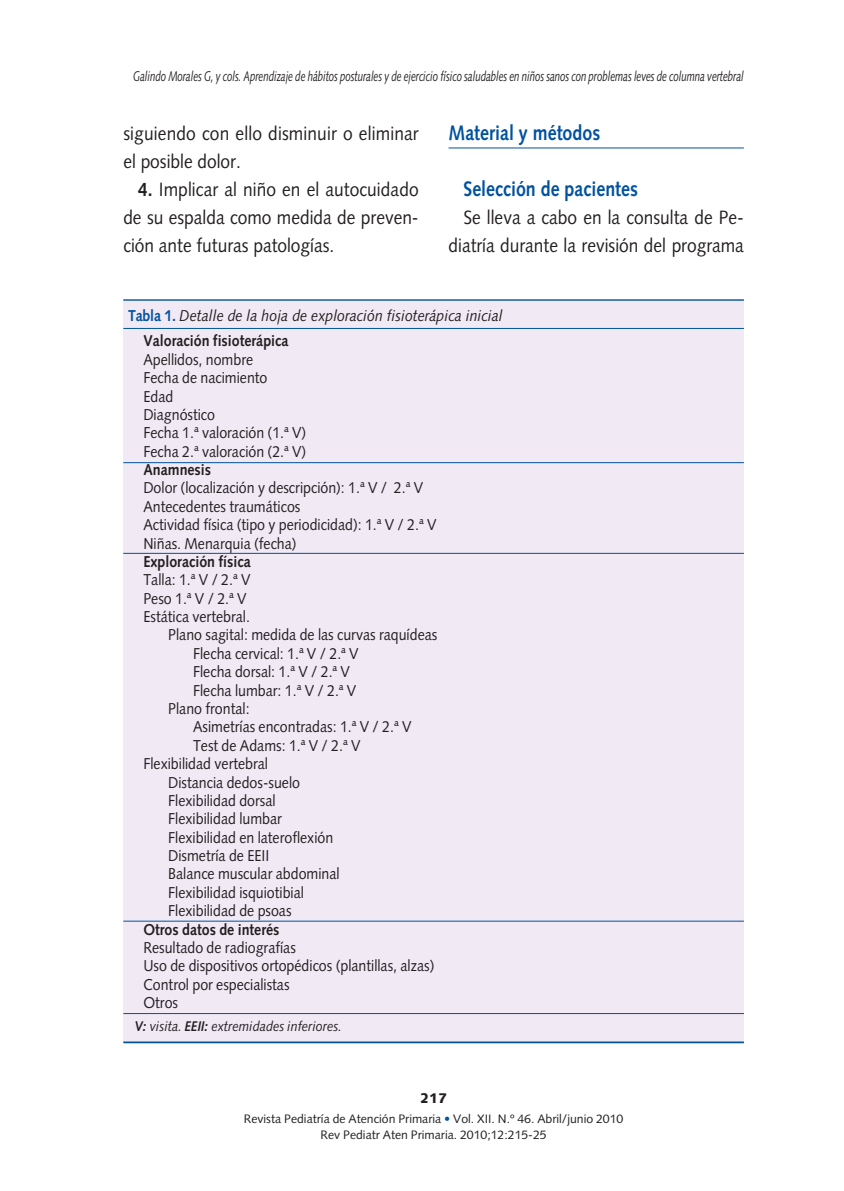
<style>
.page{position:relative;width:844px;height:1191px;background:#fff}
.page>*{position:absolute;margin:0;border:0;box-sizing:border-box;transform-origin:0 0}
.t1{font:700 21px "Syntax";color:#00529f;scale:.85 1}
.t2{font:19.25px/28px "Syntax";color:#231f20;scale:.9 1}
.t3{font:15.75px/18.4px "Syntax";color:#231f20;scale:.9 1}
.t4{font:700 15.75px "Syntax";color:#231f20;scale:.9 1}
.t5{font:italic 15.75px "Syntax";color:#231f20;scale:.9 1}
.t6{font:italic 14px "Syntax";letter-spacing:-.01em;color:#231f20;scale:.7 1}
.t7{font:italic 14px "Syntax";letter-spacing:-.01em;color:#231f20;scale:.9 1}
.t8{font:900 14px "Syntax";color:#231f20}
.t9{font:12.25px/15.8px "Syntax";color:#231f20;text-align:center}
.s1{font-weight:700}
.s2{font-weight:700;font-style:normal;color:#00529f}
.s3{color:#00529f}
</style>
<div class="page">
<hr style="left:448px;top:147px;width:295px;height:1px;background:#00529f">
<div style="left:123px;top:300px;width:620px;height:742px;background:#f1e9f4"></div>
<hr style="left:123px;top:299px;width:620px;height:2px;background:#00529f">
<hr style="left:123px;top:328px;width:620px;height:1px;background:#00529f">
<hr style="left:123px;top:1041px;width:620px;height:2px;background:#00529f">
<hr style="left:123px;top:462px;width:620px;height:1px;background:#00529f">
<hr style="left:123px;top:553px;width:620px;height:1px;background:#00529f">
<hr style="left:123px;top:920px;width:620px;height:1px;background:#00529f">
<hr style="left:123px;top:1013px;width:620px;height:1px;background:#00529f">
<p class="t6" style="left:133px;top:70px;width:873px">Galindo Morales G, y cols. Aprendizaje de hábitos posturales y de ejercicio físico saludables en niños sanos con problemas leves de columna vertebral</p>
<p class="t2" style="left:123px;top:121px;width:329px">siguiendo con ello disminuir o eliminar el posible dolor.</p>
<p class="t2" style="left:123px;top:177px;width:329px;text-align:justify;text-indent:15px"><span class="s1">4.</span> Implicar al niño en el autocuidado de su espalda como medida de preven&shy;ción ante futuras patologías.</p>
<h1 class="t1" style="left:448px;top:124px;width:180px">Material y métodos</h1>
<h1 class="t1" style="left:463px;top:180px;width:207px">Selección de pacientes</h1>
<p class="t2" style="left:448px;top:205px;width:329px;text-align:right">Se lleva a cabo en la consulta de Pe&shy;diatría durante la revisión del programa</p>
<p class="t5" style="left:128px;top:309px;width:417px"><span class="s2">Tabla 1.</span> Detalle de la hoja de exploración fisioterápica inicial</p>
<p class="t4" style="left:143px;top:334px;width:163px">Valoración fisioterápica</p>
<p class="t3" style="left:143px;top:352px;width:182px">Apellidos, nombre<br>Fecha de nacimiento<br>Edad<br>Diagnóstico<br>Fecha 1.ª valoración (1.ª V)<br>Fecha 2.ª valoración (2.ª V)</p>
<p class="t4" style="left:143px;top:463px;width:77px">Anamnesis</p>
<p class="t3" style="left:143px;top:480px;width:327px">Dolor (localización y descripción): 1.ª V / 2.ª V Antecedentes traumáticos<br>Actividad física (tipo y periodicidad): 1.ª V / 2.ª V Niñas. Menarquia (fecha)</p>
<p class="t4" style="left:143px;top:555px;width:121px">Exploración física</p>
<p class="t3" style="left:143px;top:572px;width:120px">Talla: 1.ª V / 2.ª V</p>
<p class="t3" style="left:143px;top:590px;width:116px">Peso 1.ª V / 2.ª V</p>
<p class="t3" style="left:143px;top:609px;width:120px">Estática vertebral.</p>
<p class="t3" style="left:168px;top:627px;width:300px">Plano sagital: medida de las curvas raquídeas</p>
<p class="t3" style="left:193px;top:646px;width:185px">Flecha cervical: 1.ª V / 2.ª V</p>
<p class="t3" style="left:193px;top:664px;width:176px">Flecha dorsal: 1.ª V / 2.ª V</p>
<p class="t3" style="left:193px;top:682px;width:183px">Flecha lumbar: 1.ª V / 2.ª V</p>
<p class="t3" style="left:168px;top:701px;width:92px">Plano frontal:</p>
<p class="t3" style="left:193px;top:719px;width:244px">Asimetrías encontradas: 1.ª V / 2.ª V</p>
<p class="t3" style="left:193px;top:737px;width:187px">Test de Adams: 1.ª V / 2.ª V</p>
<p class="t3" style="left:143px;top:756px;width:140px">Flexibilidad vertebral</p>
<p class="t3" style="left:168px;top:774px;width:148px">Distancia dedos-suelo</p>
<p class="t3" style="left:168px;top:793px;width:121px">Flexibilidad dorsal</p>
<p class="t3" style="left:168px;top:811px;width:128px">Flexibilidad lumbar</p>
<p class="t3" style="left:168px;top:829px;width:185px">Flexibilidad en lateroflexión</p>
<p class="t3" style="left:168px;top:848px;width:114px">Dismetría de EEII</p>
<p class="t3" style="left:168px;top:866px;width:192px">Balance muscular abdominal</p>
<p class="t3" style="left:168px;top:884px;width:152px">Flexibilidad isquiotibial</p>
<p class="t3" style="left:168px;top:903px;width:138px">Flexibilidad de psoas</p>
<p class="t4" style="left:143px;top:922px;width:153px">Otros datos de interés</p>
<p class="t3" style="left:143px;top:940px;width:325px">Resultado de radiografías<br>Uso de dispositivos ortopédicos (plantillas, alzas)<br>Control por especialistas<br>Otros</p>
<p class="t7" style="left:135px;top:1020px;width:231px"><span class="s1">V:</span> visita. <span class="s1">EEII:</span> extremidades inferiores.</p>
<p class="t8" style="left:420px;top:1092px;width:29px">217</p>
<p class="t9" style="left:244px;top:1112px;width:381px">Revista Pediatría de Atención Primaria <span class="s3">•</span> Vol. XII. N.º 46. Abril/junio 2010<br>Rev Pediatr Aten Primaria. 2010;12:215-25</p>
</div>
